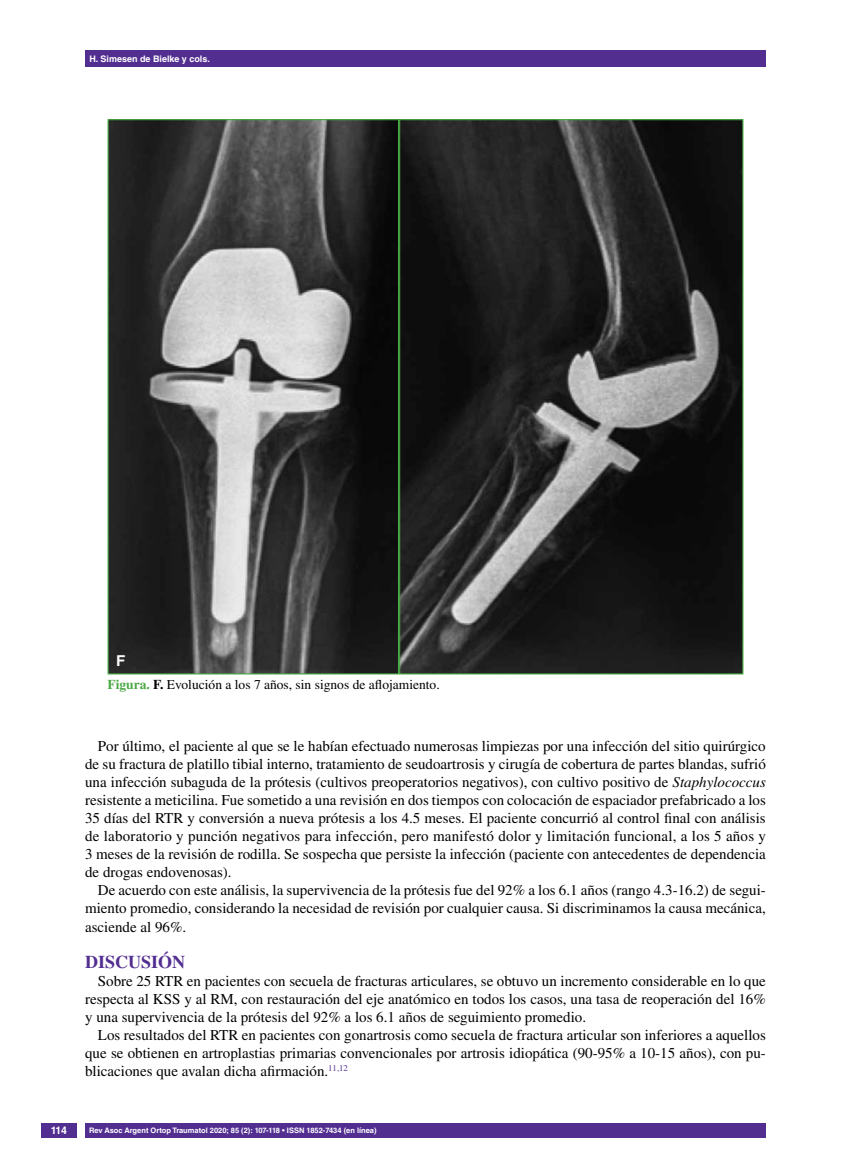
<style>
.page{position:relative;width:851px;height:1170px;background:#fff}
.page>*{position:absolute;margin:0;border:0;box-sizing:border-box;transform-origin:0 0}
.t1{font:700 18px "Times LT Std";color:#522e91}
.t2{font:15px/18px "Times LT Std";color:#000;text-align:justify}
.t3{font:700 15px "Helvetica LT Std";color:#fff}
.t4{font:13.5px "Times LT Std";color:#000}
.t5{font:700 10.5px "Helvetica LT Std";color:#fff}
.t6{font:700 9px "Helvetica LT Std";color:#fff}
.t7{font:700 7.5px "Helvetica LT Std";color:#fff}
.s1{font-weight:700;color:#49a942}
.s2{font-weight:700}
.s3{font-style:italic}
</style>
<div class="page">
<div style="left:41px;top:1123px;width:36px;height:14px;background:#522e91"></div>
<div style="left:85px;top:50px;width:680px;height:17px;background:#522e91"></div>
<div style="left:85px;top:1123px;width:680px;height:14px;background:#522e91"></div>
<img style="left:109px;top:121px;width:288px;height:551px">
<div style="left:107px;top:119px;width:292px;height:555px;border:1px solid #49a942"></div>
<svg style="left:401px;top:121px;width:340px;height:551px;background:#2a2a2a"></svg>
<p class="t6" style="left:89px;top:53px;width:122px">H. Simesen de Bielke y cols.</p>
<p class="t3" style="left:116px;top:651px;width:11px">F</p>
<p class="t4" style="left:107px;top:676px;width:333px"><span class="s1">FIGURA.</span> <span class="s2">F.</span> Evolución a los 7 años, sin signos de aflojamiento.</p>
<p class="t2" style="left:85px;top:737px;width:682px;text-indent:13px">Por último, el paciente al que se le habían efectuado numerosas limpiezas por una infección del sitio quirúrgico de su fractura de platillo tibial interno, tratamiento de seudoartrosis y cirugía de cobertura de partes blandas, sufrió una infección subaguda de la prótesis (cultivos preoperatorios negativos), con cultivo positivo de <span class="s3">Staphylococcus </span>resistente a meticilina. Fue sometido a una revisión en dos tiempos con colocación de espaciador prefabricado a los 35 días del RTR y conversión a nueva prótesis a los 4.5 meses. El paciente concurrió al control final con análisis de laboratorio y punción negativos para infección, pero manifestó dolor y limitación funcional, a los 5 años y 3 meses de la revisión de rodilla. Se sospecha que persiste la infección (paciente con antecedentes de dependencia de drogas endovenosas).</p>
<p class="t2" style="left:85px;top:881px;width:682px;text-indent:13px">De acuerdo con este análisis, la supervivencia de la prótesis fue del 92% a los 6.1 años (rango 4.3-16.2) de segui&shy;miento promedio, considerando la necesidad de revisión por cualquier causa. Si discriminamos la causa mecánica, asciende al 96%.</p>
<p class="t1" style="left:85px;top:950px;width:102px">DISCUSIÓN</p>
<p class="t2" style="left:85px;top:971px;width:682px;text-indent:13px">Sobre 25 RTR en pacientes con secuela de fracturas articulares, se obtuvo un incremento considerable en lo que respecta al KSS y al RM, con restauración del eje anatómico en todos los casos, una tasa de reoperación del 16% y una supervivencia de la prótesis del 92% a los 6.1 años de seguimiento promedio.</p>
<p class="t2" style="left:85px;top:1025px;width:682px;text-indent:13px">Los resultados del RTR en pacientes con gonartrosis como secuela de fractura articular son inferiores a aquellos que se obtienen en artroplastias primarias convencionales por artrosis idiopática (90-95% a 10-15 años), con pu&shy;blicaciones que avalan dicha afirmación.<sup>11,12</sup></p>
<p class="t5" style="left:51px;top:1124px;width:18px">114</p>
<p class="t7" style="left:89px;top:1125px;width:289px">Rev Asoc Argent Ortop Traumatol 2020; 85 (2): 107-118 • ISSN 1852-7434 (en línea)</p>
</div>
